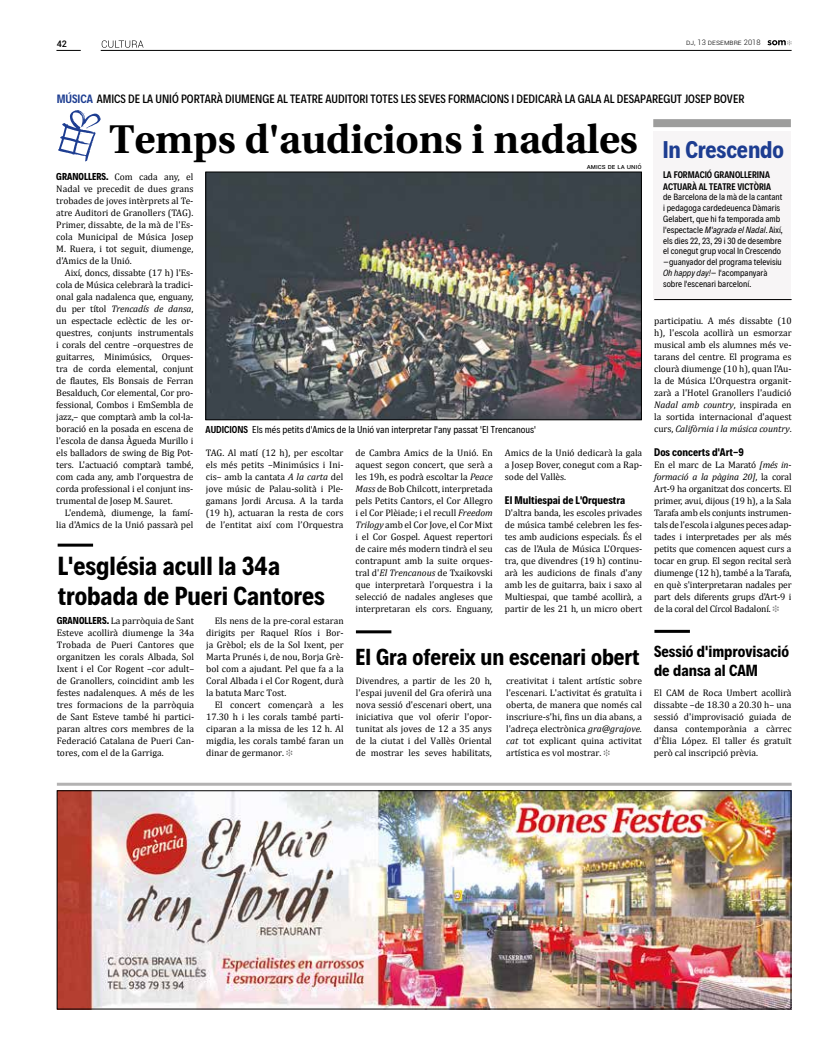
<style>
.page{position:relative;width:820px;height:1049px;background:#fff}
.page>*{position:absolute;margin:0;border:0;box-sizing:border-box;transform-origin:0 0}
.t1{font:700 40px "Linguistics Pro";color:#000}
.t2{font:700 26px/30px "Decalotype";color:#000}
.t3{font:700 24px "Decalotype";letter-spacing:-.005em;color:#1d3d91}
.t4{font:700 23px "Decalotype";color:#000}
.t5{font:700 16px/19px "Decalotype";color:#000}
.t6{font:500 12px "Decalotype";color:#000}
.t7{font:700 11px "Decalotype";color:#000}
.t8{font:10px "Decalotype";color:#000}
.t9{font:9.5px/12px "Cambria";color:#000;text-align:justify}
.t10{font:600 9.5px/11.4px "Decalotype";color:#000}
.t11{font:9px/10.8px "Decalotype";color:#000}
.t12{font:500 9px "Roboto";color:#000}
.t13{font:300 7.5px "Roboto";color:#000}
.t14{font:7px "Roboto";color:#000}
.s1{font-weight:600;color:#1d3d91}
.s2{font-family:"Decalotype";font-weight:700;font-size:10px}
.s3{font-style:italic}
.s4{font-weight:600}
</style>
<div class="page">
<svg style="left:767px;top:40px;width:24px;height:5px"></svg>
<svg style="left:102px;top:40px;width:41px;height:8px"></svg>
<hr style="left:101px;top:50px;width:690px;height:1px;background:#000">
<svg style="left:56px;top:50px;width:25px;height:1px"></svg>
<hr style="left:57px;top:783px;width:734px;height:3px;background:#b3b2b2">
<img style="left:59px;top:792px;width:730px;height:215px">
<div style="left:57px;top:790px;width:734px;height:219px;border:1px solid #000"></div>
<img style="left:207px;top:174px;width:432px;height:244px">
<div style="left:205px;top:172px;width:436px;height:248px;border:1px solid #000"></div>
<div style="left:653px;top:131px;width:137px;height:169px;background:#f7f5f6"></div>
<div style="left:653px;top:119px;width:137px;height:8px;background:#9d9d9c"></div>
<hr style="left:654px;top:299px;width:137px;height:1px;background:#000">
<svg style="left:603px;top:749px;width:6px;height:7px"></svg>
<hr style="left:356px;top:630px;width:35px;height:3px;background:#000">
<svg style="left:286px;top:749px;width:6px;height:7px"></svg>
<hr style="left:58px;top:544px;width:35px;height:3px;background:#000">
<hr style="left:654px;top:630px;width:35px;height:3px;background:#000">
<svg style="left:58px;top:110px;width:43px;height:51px"></svg>
<p class="t12" style="left:57px;top:37px;width:12px">42</p>
<p class="t13" style="left:685px;top:37px;width:76px">dj, 13 DESEMBRE 2018</p>
<p class="t6" style="left:57px;top:90px;width:689px"><span class="s1">MÚSICA</span> AMICS DE LA UNIÓ PORTARÀ DIUMENGE AL TEATRE AUDITORI TOTES LES SEVES FORMACIONS I DEDICARÀ LA GALA AL DESAPAREGUT JOSEP BOVER</p>
<h1 class="t1" style="left:109px;top:107px;width:529px">Temps d'audicions i nadales</h1>
<p class="t14" style="left:586px;top:162px;width:5px">AMIC</p>
<p class="t14" style="left:601px;top:162px;width:41px">S DELAUNIÓ</p>
<p class="t9" style="left:56px;top:171px;width:139px"><span class="s2">GRANOLLERS.</span> Com cada any, el Nadal ve precedit de dues grans trobades de joves intèrprets al Te&shy;atre Auditori de Granollers (TAG).<br>Primer, dissabte, de la mà de l'Es&shy;cola Municipal de Música Josep M. Ruera, i tot seguit, diumenge, d'Amics de la Unió.</p>
<p class="t9" style="left:56px;top:267px;width:139px;text-indent:9px">Així, doncs, dissabte (17 h) l'Es&shy;cola de Música celebrarà la tradici&shy;onal gala nadalenca que, enguany, du per títol <span class="s3">Trencadís de dansa</span>, un espectacle eclèctic de les or&shy;questres, conjunts instrumentals i corals del centre –orquestres de guitarres, Minimúsics, Orques&shy;tra de corda elemental, conjunt de flautes, Els Bonsais de Ferran Besalduch, Cor elemental, Cor pro&shy;fessional, Combos i EmSembla de jazz,– que comptarà amb la col·la&shy;boració en la posada en escena de l'escola de dansa Àgueda Murillo i els balladors de swing de Big Pot&shy;ters. L'actuació comptarà també, com cada any, amb l'orquestra de corda professional i el conjunt ins&shy;trumental de Josep M. Sauret.</p>
<p class="t9" style="left:56px;top:507px;width:138px;text-align:right">L'endemà, diumenge, la famí&shy;lia d'Amics de la Unió passarà pel</p>
<p class="t8" style="left:205px;top:422px;width:332px"><span class="s4">AUDICIONS</span> Els més petits d'Amics de la Unió van interpretar l'any passat 'El Trencanous'</p>
<p class="t9" style="left:206px;top:447px;width:139px">TAG. Al matí (12 h), per escoltar els més petits –Minimúsics i Ini&shy;cis– amb la cantata <span class="s3">A la carta</span> del jove músic de Palau-solità i Ple&shy;gamans Jordi Arcusa. A la tarda (19 h), actuaran la resta de cors de l’entitat així com l’Orquestra</p>
<p class="t9" style="left:355px;top:447px;width:139px">de Cambra Amics de la Unió. En aquest segon concert, que serà a les 19h, es podrà escoltar la <span class="s3">Peace Mass</span> de Bob Chilcott, interpretada pels Petits Cantors, el Cor Allegro i el Cor Plèiade; i el recull <span class="s3">Freedom Trilogy</span> amb el Cor Jove, el Cor Mixt i el Cor Gospel. Aquest repertori de caire més modern tindrà el seu contrapunt amb la suite orques&shy;tral d'<span class="s3">El Trencanous</span> de Txaikovski que interpretarà l’orquestra i la selecció de nadales angleses que interpretaran els cors. Enguany,</p>
<p class="t9" style="left:504px;top:447px;width:139px">Amics de la Unió dedicarà la gala a Josep Bover, conegut com a Rap&shy;sode del Vallès.</p>
<p class="t7" style="left:504px;top:493px;width:122px">El Multiespai de L'Orquestra</p>
<p class="t9" style="left:504px;top:507px;width:139px">D'altra banda, les escoles privades de música també celebren les fes&shy;tes amb audicions especials. És el cas de l'Aula de Música L'Orques&shy;tra, que divendres (19 h) continu&shy;arà les audicions de finals d'any amb les de guitarra, baix i saxo al Multiespai, que també acollirà, a partir de les 21 h, un micro obert</p>
<h2 class="t2" style="left:58px;top:549px;width:268px">L'església acull la 34a trobada de Pueri Cantores</h2>
<p class="t9" style="left:57px;top:615px;width:139px"><span class="s2">GRANOLLERS.</span> La parròquia de Sant Esteve acollirà diumenge la 34a Trobada de Pueri Cantores que organitzen les corals Albada, Sol Ixent i el Cor Rogent –cor adult– de Granollers, coincidint amb les festes nadalenques. A més de les tres formacions de la parròquia de Sant Esteve també hi partici&shy;paran altres cors membres de la Federació Catalana de Pueri Can&shy;tores, com el de la Garriga.</p>
<p class="t9" style="left:206px;top:615px;width:139px;text-indent:9px">Els nens de la pre-coral estaran dirigits per Raquel Ríos i Bor&shy;ja Grèbol; els de la Sol Ixent, per Marta Prunés i, de nou, Borja Grè&shy;bol com a ajudant. Pel que fa a la Coral Albada i el Cor Rogent, durà la batuta Marc Tost.</p>
<p class="t9" style="left:206px;top:699px;width:139px;text-indent:9px">El concert començarà a les 17.30 h i les corals també parti&shy;ciparan a la missa de les 12 h. Al migdia, les corals també faran un dinar de germanor.</p>
<h3 class="t4" style="left:355px;top:641px;width:285px">El Gra ofereix un escenari obert</h3>
<p class="t9" style="left:356px;top:675px;width:137px">Divendres, a partir de les 20 h, l'espai juvenil del Gra oferirà una nova sessió d'escenari obert, una iniciativa que vol oferir l'opor&shy;tunitat als joves de 12 a 35 anys de la ciutat i del Vallès Oriental de mostrar les seves habilitats,</p>
<p class="t9" style="left:506px;top:675px;width:137px">creativitat i talent artístic sobre l'escenari. L'activitat és gratuïta i oberta, de manera que només cal inscriure-s'hi, fins un dia abans, a l'adreça electrònica <span class="s3">gra@grajove. cat</span> tot explicant quina activitat artística es vol mostrar.</p>
<h3 class="t3" style="left:662px;top:133px;width:123px">In Crescendo</h3>
<p class="t10" style="left:663px;top:169px;width:109px">LA FORMACIÓ GRANOLLERINA<br>ACTUARÀ AL TEATRE VICTÒRIA</p>
<p class="t11" style="left:663px;top:191px;width:121px">de Barcelona de la mà de la cantant i pedagoga cardedeuenca Dàmaris Gelabert, que hi fa temporada amb l'espectacle <span class="s3">M'agrada el Nadal</span>. Així, els dies 22, 23, 29 i 30 de desembre el conegut grup vocal In Crescendo –guanyador del programa televisiu <span class="s3">Oh happy day!</span>– l'acompanyarà sobre l'escenari barceloní.</p>
<p class="t9" style="left:654px;top:315px;width:139px">participatiu. A més dissabte (10 h), l'escola acollirà un esmorzar musical amb els alumnes més ve&shy;tarans del centre. El programa es clourà diumenge (10 h), quan l'Au&shy;la de Música L'Orquestra organit&shy;zarà a l'Hotel Granollers l'audició <span class="s3">Nadal amb country</span>, inspirada en la sortida internacional d'aquest curs, <span class="s3">Califòrnia i la música country</span>.</p>
<p class="t7" style="left:654px;top:445px;width:91px">Dos concerts d'Art-9</p>
<p class="t9" style="left:654px;top:459px;width:139px">En el marc de La Marató <span class="s3">[més in&shy;formació a la pàgina 20]</span>, la coral Art-9 ha organitzat dos concerts. El primer, avui, dijous (19 h), a la Sala Tarafa amb els conjunts instrumen&shy;tals de l’escola i algunes peces adap&shy;tades i interpretades per als més petits que comencen aquest curs a tocar en grup. El segon recital serà diumenge (12 h), també a la Tarafa, en què s'interpretaran nadales per part dels diferents grups d'Art-9 i de la coral del Círcol Badaloní.</p>
<h3 class="t5" style="left:653px;top:641px;width:137px">Sessió d'improvisació de dansa al CAM</h3>
<p class="t9" style="left:653px;top:687px;width:139px">El CAM de Roca Umbert acollirà dissabte –de 18.30 a 20.30 h– una sessió d'improvisació guiada de dansa contemporània a càrrec d'Èlia López. El taller és gratuït però cal inscripció prèvia.</p>
</div>
